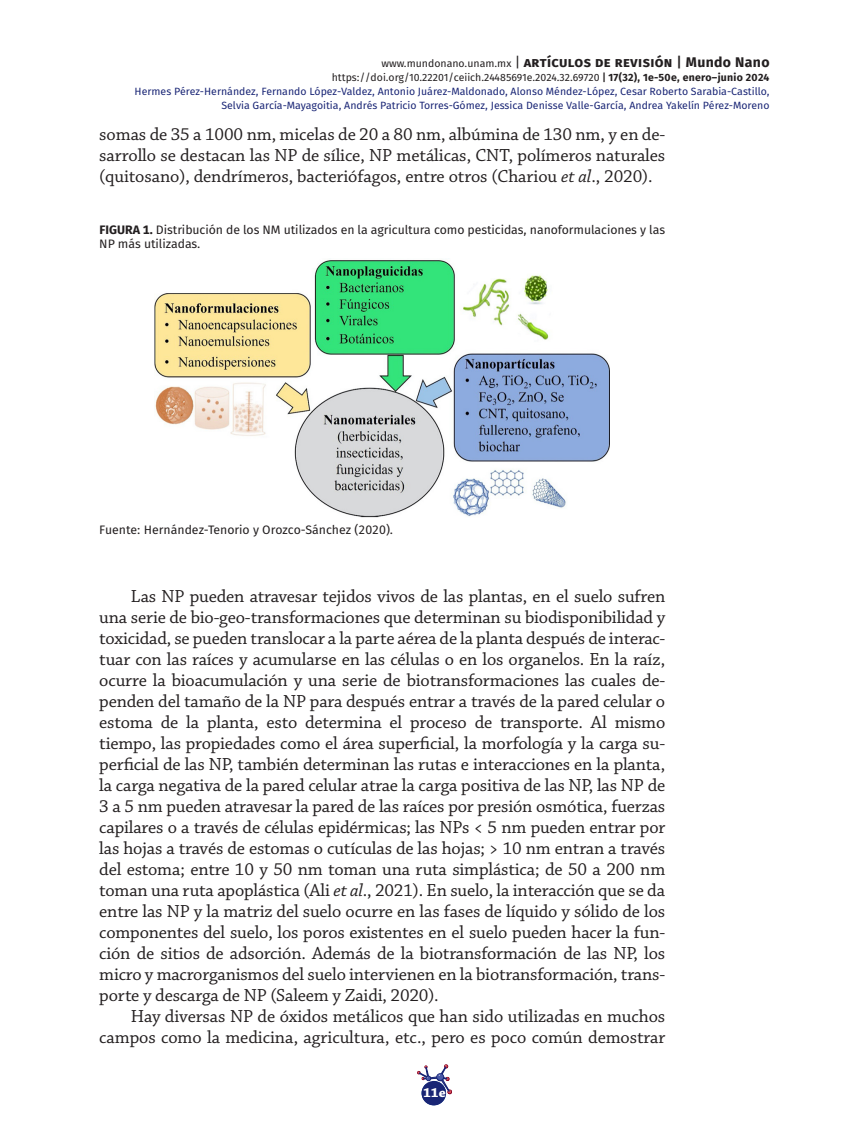
<style>
.page{position:relative;width:844px;height:1141px;background:#fff}
.page>*{position:absolute;margin:0;border:0;box-sizing:border-box;transform-origin:0 0}
.Body_Text{font:18.38px/21px "Chaparral Pro";letter-spacing:-.005em;color:#231f20;text-align:justify}
.t1{font:700 14px "Fira Sans OT";letter-spacing:.025em;color:#231f20}
.t2{font:700 14px "Chaparral Pro";color:#fff}
.Pie_Figura{font:12.25px/14px "Fira Sans OT";letter-spacing:-.005em;color:#231f20}
.t3{font:10.5px/14px "Fira Sans OT";color:#192575;text-align:right}
.s1{font-weight:400;font-size:10.5px}
.s2{font-weight:400}
.s3{font-family:"Fira Sans OT Medium";font-weight:400}
.s4{color:#231f20}
.s5{font-family:"Fira Sans OT Medium";color:#231f20}
.s6{font-weight:700;color:#231f20}
.s7{font-style:italic}
.s8{font-weight:700}
</style>
<div class="page">
<svg style="left:417px;top:1065px;width:34px;height:40px"></svg>
<div style="left:421px;top:1081px;width:25px;height:24px;background:#192575;border-radius:50%"></div>
<img style="left:154px;top:260px;width:455px;height:257px">
<p class="t1" style="left:381px;top:52px;width:389px"><span class="s1">www.mundonano.unam.mx</span> <span class="s2">|</span> artículos de revisión <span class="s3">|</span> Mundo Nano</p>
<p class="t3" style="left:134px;top:71px;width:636px"><span class="s4">https://doi.org/10.22201/ceiich.24485691e.2024.32.69720</span> <span class="s5">|</span> <span class="s6">17(32), 1e-50e, enero–junio 2024<br></span>Hermes Pérez-Hernández, Fernando López-Valdez, Antonio Juárez-Maldonado, Alonso Méndez-López, Cesar Roberto Sarabia-Castillo,<br>Selvia García-Mayagoitia, Andrés Patricio Torres-Gómez, Jessica Denisse Valle-García, Andrea Yakelín Pérez-Moreno</p>
<p class="Body_Text" style="left:99px;top:124px;width:567px">somas de 35 a 1000 nm, micelas de 20 a 80 nm, albúmina de 130 nm, y en de&shy;sarrollo se destacan las NP de sílice, NP metálicas, CNT, polímeros naturales (quitosano), dendrímeros, bacteriófagos, entre otros (Chariou <span class="s7">et al</span>., 2020).</p>
<p class="Pie_Figura" style="left:99px;top:224px;width:567px"><span class="s8">FIGURA 1.</span> Distribución de los NM utilizados en la agricultura como pesticidas, nanoformulaciones y las<br>NP más utilizadas.</p>
<p class="Pie_Figura" style="left:99px;top:524px;width:295px">Fuente: Hernández-Tenorio y Orozco-Sánchez (2020).</p>
<p class="Body_Text" style="left:99px;top:586px;width:567px;text-indent:32px">Las NP pueden atravesar tejidos vivos de las plantas, en el suelo sufren una serie de bio-geo-transformaciones que determinan su biodisponibilidad y toxicidad, se pueden translocar a la parte aérea de la planta después de interac&shy;tuar con las raíces y acumularse en las células o en los organelos. En la raíz, ocurre la bioacumulación y una serie de biotransformaciones las cuales de&shy;penden del tamaño de la NP para después entrar a través de la pared celular o estoma de la planta, esto determina el proceso de transporte. Al mismo tiempo, las propiedades como el área superficial, la morfología y la carga su&shy;perficial de las NP, también determinan las rutas e interacciones en la planta, la carga negativa de la pared celular atrae la carga positiva de las NP, las NP de 3 a 5 nm pueden atravesar la pared de las raíces por presión osmótica, fuerzas capilares o a través de células epidérmicas; las NPs &lt; 5 nm pueden entrar por las hojas a través de estomas o cutículas de las hojas; &gt; 10 nm entran a través del estoma; entre 10 y 50 nm toman una ruta simplástica; de 50 a 200 nm toman una ruta apoplástica (Ali <span class="s7">et al</span>., 2021). En suelo, la interacción que se da entre las NP y la matriz del suelo ocurre en las fases de líquido y sólido de los componentes del suelo, los poros existentes en el suelo pueden hacer la fun&shy;ción de sitios de adsorción. Además de la biotransformación de las NP, los micro y macrorganismos del suelo intervienen en la biotransformación, trans&shy;porte y descarga de NP (Saleem y Zaidi, 2020).</p>
<p class="Body_Text" style="left:99px;top:1006px;width:567px;text-align:right">Hay diversas NP de óxidos metálicos que han sido utilizadas en muchos campos como la medicina, agricultura, etc., pero es poco común demostrar</p>
<p class="t2" style="left:423px;top:1085px;width:24px">11e</p>
</div>
